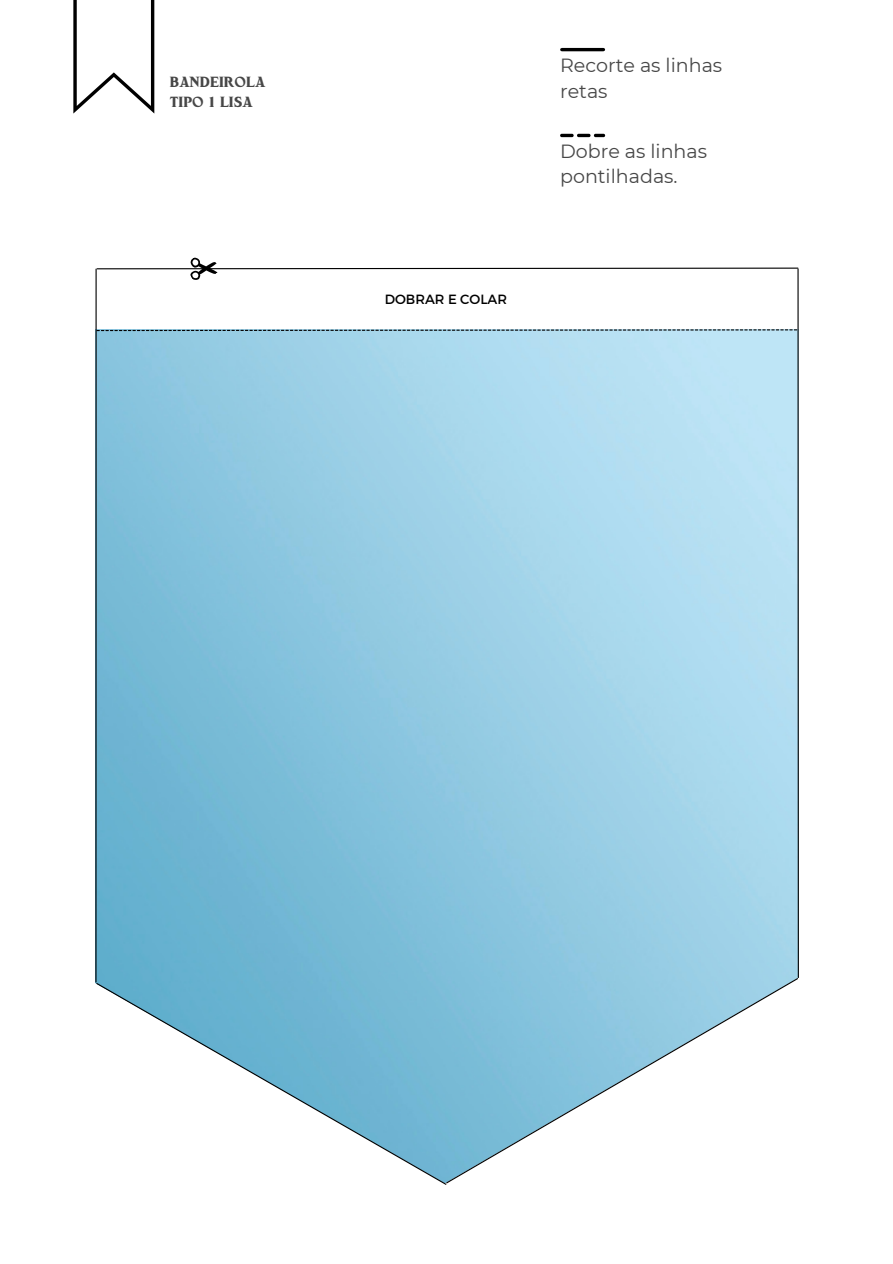
<style>
.page{position:relative;width:893px;height:1264px;background:#fff}
.page>*{position:absolute;margin:0;border:0;box-sizing:border-box;transform-origin:0 0}
.t1{font:19.05px/25.8px "Montserrat";color:#474747}
.t2{font:900 14.7px "Monik";color:#474747}
.t3{font:13.35px "Montserrat";color:#000}
</style>
<div class="page">
<img style="left:97px;top:331px;width:700px;height:647px">
<svg style="left:97px;top:978px;width:301px;height:4px"></svg>
<svg style="left:398px;top:974px;width:401px;height:8px"></svg>
<hr style="left:95px;top:269px;width:2px;height:713px;background:#000">
<hr style="left:797px;top:269px;width:1px;height:708px;background:#000">
<svg style="left:96px;top:329px;width:701px;height:2px"></svg>
<svg style="left:95px;top:982px;width:352px;height:203px"></svg>
<svg style="left:445px;top:977px;width:354px;height:207px"></svg>
<svg style="left:96px;top:257px;width:703px;height:29px"></svg>
<svg style="left:73px;top:0;width:81px;height:114px"></svg>
<hr style="left:561px;top:48px;width:42px;height:3px;background:#000">
<svg style="left:560px;top:134px;width:45px;height:3px"></svg>
<p class="t2" style="left:170px;top:76px;width:97px">BANDEIROLA</p>
<p class="t2" style="left:170px;top:96px;width:84px">TIPO 1 LISA</p>
<p class="t3" style="left:385px;top:290px;width:124px">DOBRAR E COLAR</p>
<p class="t1" style="left:560px;top:53px;width:164px">Recorte as linhas</p>
<p class="t1" style="left:560px;top:78px;width:49px">retas</p>
<p class="t1" style="left:560px;top:138px;width:148px">Dobre as linhas pontilhadas.</p>
</div>
